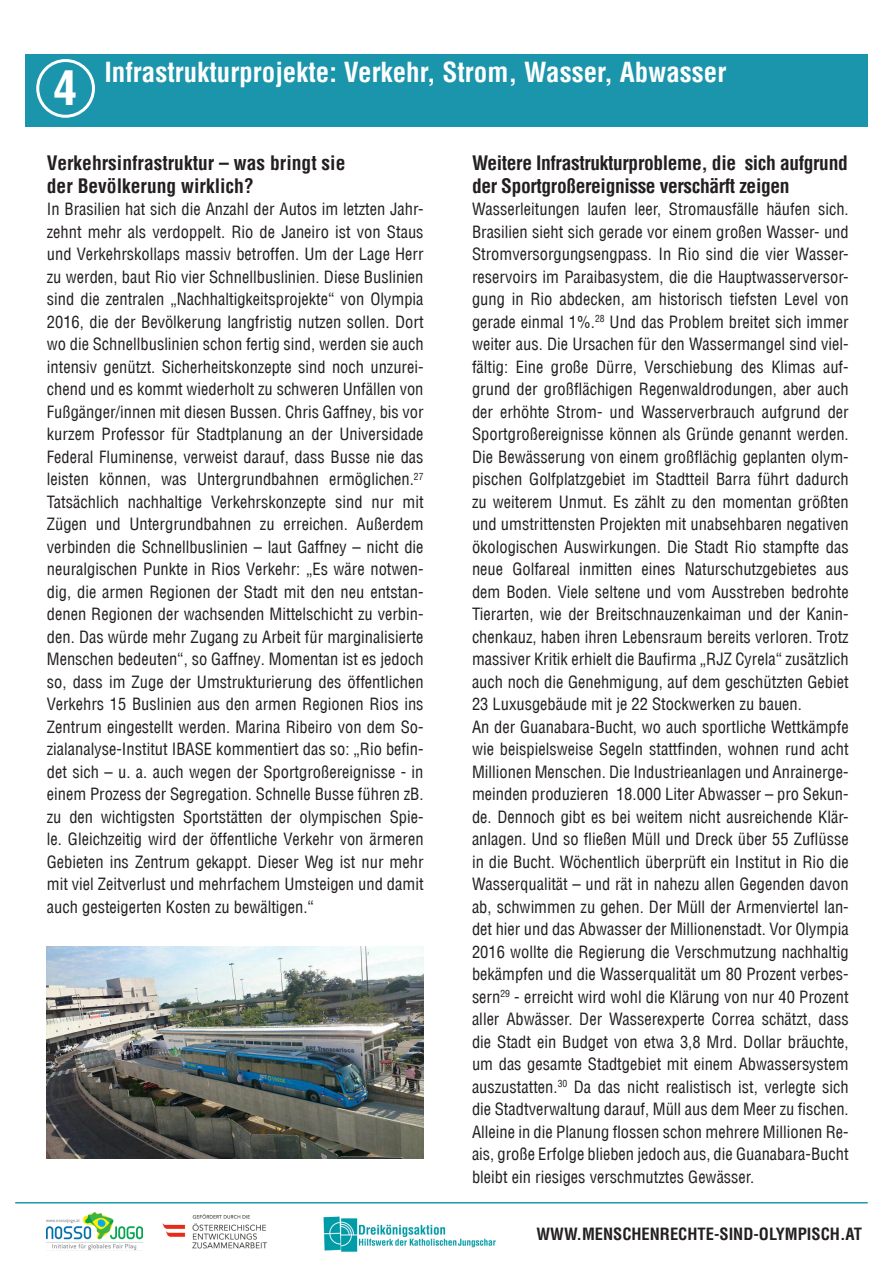
<style>
.page{position:relative;width:893px;height:1263px;background:#fff}
.page>*{position:absolute;margin:0;border:0;box-sizing:border-box;transform-origin:0 0}
.t1{font:700 condensed 47.25px "Helvetica Com";color:#fff}
.t2{font:700 condensed 27px "Helvetica Com";color:#fff}
.t3{font:700 condensed 19.5px/22.5px "Helvetica Com";letter-spacing:-.02em;color:#231f20}
.t4{font:700 condensed 19.5px/22.5px "Helvetica Com";color:#231f20}
.t5{font:condensed 16.5px/22.5px "Helvetica Com";color:#231f20;text-align:justify}
.t6{font:700 condensed 16.5px "Helvetica Com";color:#231f20}
</style>
<div class="page">
<img style="left:47px;top:1212px;width:95px;height:38px">
<img style="left:162px;top:1214px;width:106px;height:35px">
<img style="left:323px;top:1216px;width:173px;height:36px">
<hr style="left:15px;top:1202px;width:853px;height:1px;background:#1a9ca8">
<img style="left:47px;top:946px;width:377px;height:212px">
<div style="left:26px;top:54px;width:842px;height:73px;background:#1b95ab"></div>
<div style="left:36px;top:59px;width:59px;height:59px;border:3px solid #fff;border-radius:50%"></div>
<h1 class="t1" style="left:54px;top:56px;width:25px">4</h1>
<h2 class="t2" style="left:104px;top:54px;width:623px">Infrastrukturprojekte: Verkehr, Strom, Wasser, Abwasser</h2>
<p class="t4" style="left:47px;top:151px;width:300px">Verkehrsinfrastruktur – was bringt sie der Bevölkerung wirklich?</p>
<p class="t5" style="left:47px;top:198px;width:378px">In Brasilien hat sich die Anzahl der Autos im letzten Jahr&shy;zehnt mehr als verdoppelt. Rio de Janeiro ist von Staus und Verkehrskollaps massiv betroffen. Um der Lage Herr zu werden, baut Rio vier Schnellbuslinien. Diese Buslinien sind die zentralen „Nachhaltigkeitsprojekte“ von Olympia 2016, die der Bevölkerung langfristig nutzen sollen. Dort wo die Schnellbuslinien schon fertig sind, werden sie auch intensiv genützt. Sicherheitskonzepte sind noch unzurei&shy;chend und es kommt wiederholt zu schweren Unfällen von Fußgänger/innen mit diesen Bussen. Chris Gaffney, bis vor kurzem Professor für Stadtplanung an der Universidade Federal Fluminense, verweist darauf, dass Busse nie das leisten können, was Untergrundbahnen ermöglichen.<sup>27<br></sup>Tatsächlich nachhaltige Verkehrskonzepte sind nur mit Zügen und Untergrundbahnen zu erreichen. Außerdem verbinden die Schnellbuslinien – laut Gaffney – nicht die neuralgischen Punkte in Rios Verkehr: „Es wäre notwen&shy;dig, die armen Regionen der Stadt mit den neu entstan&shy;denen Regionen der wachsenden Mittelschicht zu verbin&shy;den. Das würde mehr Zugang zu Arbeit für marginalisierte Menschen bedeuten“, so Gaffney. Momentan ist es jedoch so, dass im Zuge der Umstrukturierung des öffentlichen Verkehrs 15 Buslinien aus den armen Regionen Rios ins Zentrum eingestellt werden. Marina Ribeiro von dem So&shy;zialanalyse-Institut IBASE kommentiert das so: „Rio befin&shy;det sich – u. a. auch wegen der Sportgroßereignisse - in einem Prozess der Segregation. Schnelle Busse führen zB. zu den wichtigsten Sportstätten der olympischen Spie&shy;le. Gleichzeitig wird der öffentliche Verkehr von ärmeren Gebieten ins Zentrum gekappt. Dieser Weg ist nur mehr mit viel Zeitverlust und mehrfachem Umsteigen und damit auch gesteigerten Kosten zu bewältigen.“</p>
<p class="t3" style="left:472px;top:151px;width:377px">Weitere Infrastrukturprobleme, die sich aufgrund der Sportgroßereignisse verschärft zeigen</p>
<p class="t5" style="left:472px;top:198px;width:378px;text-align:left">Wasserleitungen laufen leer, Stromausfälle häufen sich.<br>Brasilien sieht sich gerade vor einem großen Wasser- und Stromversorgungsengpass. In Rio sind die vier Wasser&shy;reservoirs im Paraibasystem, die die Hauptwasserversor&shy;gung in Rio abdecken, am historisch tiefsten Level von gerade einmal 1%.<sup>28</sup> Und das Problem breitet sich immer weiter aus. Die Ursachen für den Wassermangel sind viel&shy;fältig: Eine große Dürre, Verschiebung des Klimas auf&shy;grund der großflächigen Regenwaldrodungen, aber auch der erhöhte Strom- und Wasserverbrauch aufgrund der Sportgroßereignisse können als Gründe genannt werden.<br>Die Bewässerung von einem großflächig geplanten olym&shy;pischen Golfplatzgebiet im Stadtteil Barra führt dadurch zu weiterem Unmut. Es zählt zu den momentan größten und umstrittensten Projekten mit unabsehbaren negativen ökologischen Auswirkungen. Die Stadt Rio stampfte das neue Golfareal inmitten eines Naturschutzgebietes aus dem Boden. Viele seltene und vom Ausstreben bedrohte Tierarten, wie der Breitschnauzenkaiman und der Kanin&shy;chenkauz, haben ihren Lebensraum bereits verloren. Trotz massiver Kritik erhielt die Baufirma „RJZ Cyrela“ zusätzlich auch noch die Genehmigung, auf dem geschützten Gebiet 23 Luxusgebäude mit je 22 Stockwerken zu bauen.<br>An der Guanabara-Bucht, wo auch sportliche Wettkämpfe wie beispielsweise Segeln stattfinden, wohnen rund acht Millionen Menschen. Die Industrieanlagen und Anrainerge&shy;meinden produzieren 18.000 Liter Abwasser – pro Sekun&shy;de. Dennoch gibt es bei weitem nicht ausreichende Klär&shy;anlagen. Und so fließen Müll und Dreck über 55 Zuflüsse in die Bucht. Wöchentlich überprüft ein Institut in Rio die Wasserqualität – und rät in nahezu allen Gegenden davon ab, schwimmen zu gehen. Der Müll der Armenviertel lan&shy;det hier und das Abwasser der Millionenstadt. Vor Olympia 2016 wollte die Regierung die Verschmutzung nachhaltig bekämpfen und die Wasserqualität um 80 Prozent verbes&shy;sern<sup>29</sup> - erreicht wird wohl die Klärung von nur 40 Prozent aller Abwässer. Der Wasserexperte Correa schätzt, dass die Stadt ein Budget von etwa 3,8 Mrd. Dollar bräuchte, um das gesamte Stadtgebiet mit einem Abwassersystem auszustatten.<sup>30</sup> Da das nicht realistisch ist, verlegte sich die Stadtverwaltung darauf, Müll aus dem Meer zu fischen.<br>Alleine in die Planung flossen schon mehrere Millionen Re&shy;ais, große Erfolge blieben jedoch aus, die Guanabara-Bucht bleibt ein riesiges verschmutztes Gewässer.</p>
<p class="t6" style="left:536px;top:1223px;width:327px">WWW.MENSCHENRECHTE-SIND-OLYMPISCH.AT</p>
</div>
